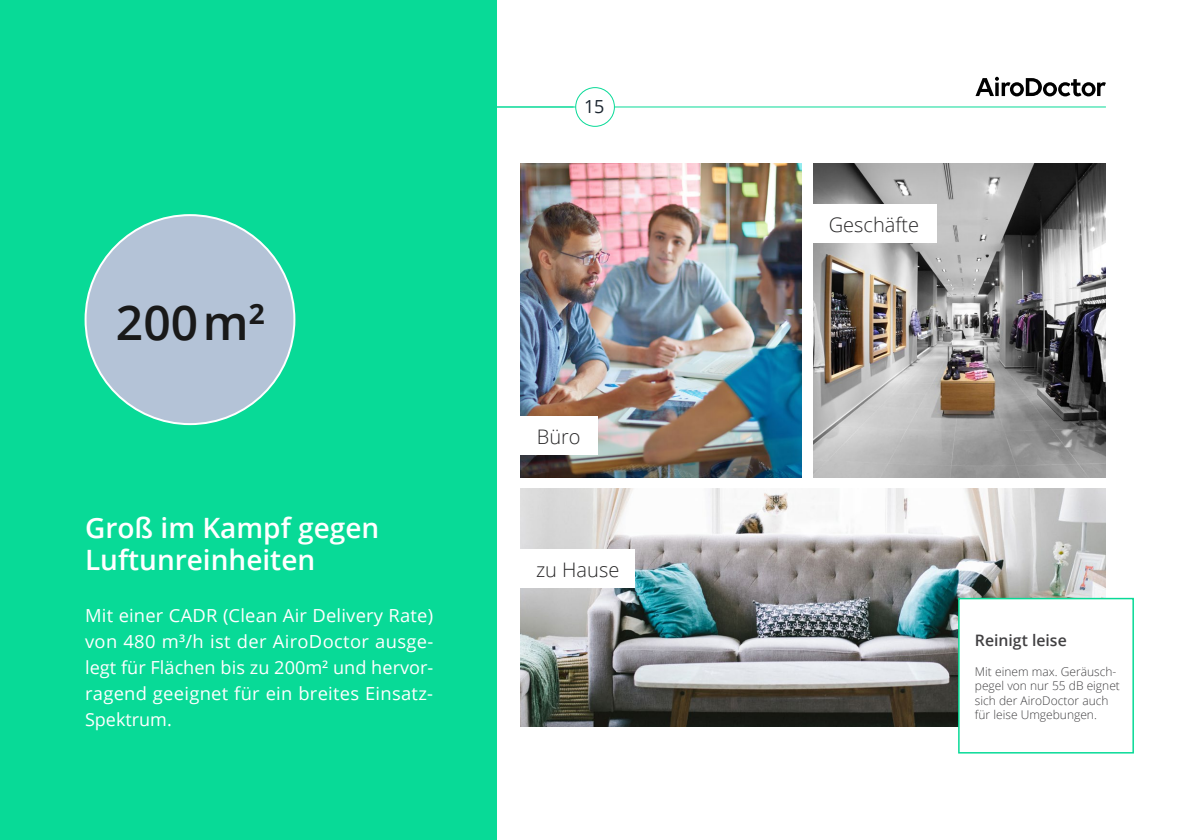
<style>
.page{position:relative;width:1191px;height:840px;background:#fff}
.page>*{position:absolute;margin:0;border:0;box-sizing:border-box;transform-origin:0 0}
.t1{font:600 48px "Open Sans";color:#191919}
.t2{font:600 28px/32px "Open Sans";color:#fff}
.t3{font:300 20px "Open Sans";color:#292829}
.t4{font:18px/26px "Open Sans";letter-spacing:.015em;color:#fff;text-align:justify}
.t5{font:18px "Open Sans";color:#1c2630}
.t6{font:600 15.8px "Open Sans";color:#414042}
.t7{font:300 12px/14.6px "Open Sans";color:#414042}
</style>
<div class="page">
<div style="left:0;top:0;width:496px;height:839px;background:#08da97"></div>
<svg style="left:975px;top:77px;width:131px;height:19px"></svg>
<hr style="left:85px;top:106px;width:1021px;height:1px;background:#08da97">
<img style="left:520px;top:164px;width:282px;height:313px">
<img style="left:520px;top:488px;width:586px;height:238px">
<div style="left:86px;top:215px;width:208px;height:209px;background:#b4c3d7;border-radius:50%"></div>
<img style="left:813px;top:164px;width:293px;height:313px">
<div style="left:520px;top:549px;width:114px;height:38px;background:#fff"></div>
<div style="left:811px;top:204px;width:125px;height:39px;background:#fff"></div>
<div style="left:520px;top:416px;width:77px;height:38px;background:#fff"></div>
<div style="left:576px;top:88px;width:38px;height:38px;background:#fff;border-radius:50%"></div>
<div style="left:575px;top:87px;width:40px;height:40px;border:1px solid #08da97;border-radius:50%"></div>
<div style="left:958px;top:597px;width:176px;height:156px;background:#fff;border:2px solid #08da97"></div>
<h1 class="t1" style="left:116px;top:289px;width:150px">200 m<sup>2</sup></h1>
<h2 class="t2" style="left:85px;top:511px;width:296px">Groß im Kampf gegen<br>Luftunreinheiten</h2>
<p class="t4" style="left:85px;top:602px;width:350px">Mit einer CADR (Clean Air Delivery Rate) von 480 m<sup>3</sup>/h ist der AiroDoctor ausge&shy;legt für Flächen bis zu 200m<sup>2</sup> und hervor&shy;ragend geeignet für ein breites Einsatz-Spektrum.</p>
<p class="t5" style="left:584px;top:94px;width:22px">15</p>
<p class="t3" style="left:537px;top:423px;width:45px">Büro</p>
<p class="t3" style="left:536px;top:556px;width:85px">zu Hause</p>
<p class="t3" style="left:828px;top:211px;width:92px">Geschäfte</p>
<p class="t6" style="left:975px;top:629px;width:93px">Reinigt leise</p>
<p class="t7" style="left:975px;top:663px;width:146px">Mit einem max. Geräusch&shy;pegel von nur 55 dB eignet sich der AiroDoctor auch für leise Umgebungen.</p>
</div>
